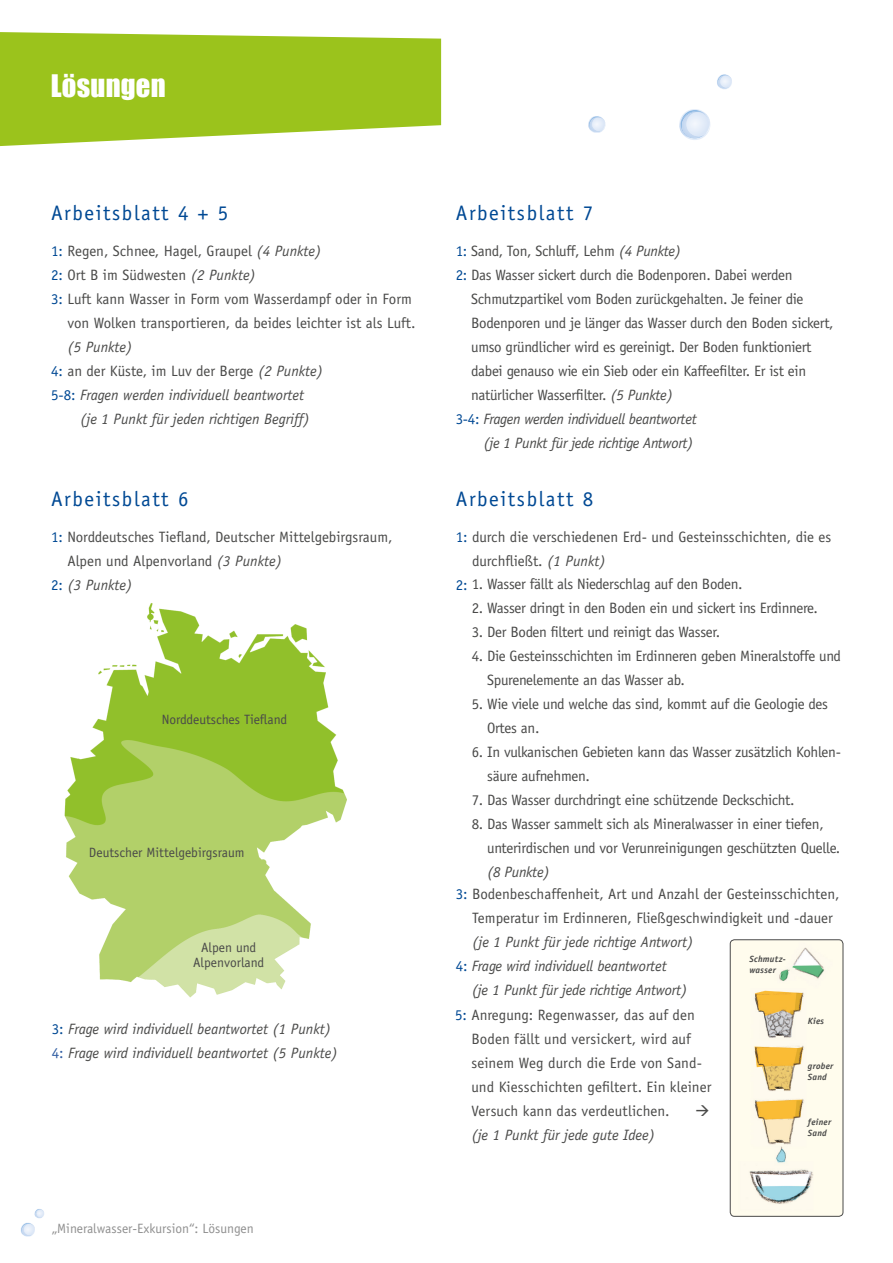
<style>
.page{position:relative;width:893px;height:1263px;background:#fff}
.page>*{position:absolute;margin:0;border:0;box-sizing:border-box;transform-origin:0 0}
.t1{font:28.5px "Impact";letter-spacing:.01em;color:#fff}
.t2{font:21px "Officina Sans";letter-spacing:.075em;color:#004994}
.t3{font:15px/24px "Officina Sans";letter-spacing:-.02em;color:#4a4a49}
.t4{font:15px/24px "Officina Sans";color:#4a4a49}
.t5{font:italic 15px/24px "Officina Sans LT";letter-spacing:-.01em;color:#4a4a49}
.t6{font:15px/24px "Officina Sans";letter-spacing:.005em;color:#4a4a49}
.t7{font:13.5px/15px "Officina Sans";color:#4a4a49;text-align:center}
.t8{font:13.5px "Officina Sans";color:#909090}
.t9{font:italic 700 9px/11.2px "Officina Sans LT";letter-spacing:.025em;color:#4a4a49}
.s1{color:#004994}
.s2{font-family:"Officina Sans LT";font-style:italic}
.s3{font-family:"Officina Sans";font-style:normal;color:#004994}
.s4{font-style:normal;color:#305da2}
</style>
<div class="page">
<svg style="left:21px;top:1209px;width:23px;height:28px"></svg>
<svg style="left:679px;top:109px;width:31px;height:31px"></svg>
<img style="left:685px;top:112px;width:24px;height:24px">
<svg style="left:717px;top:74px;width:15px;height:15px"></svg>
<svg style="left:588px;top:116px;width:18px;height:17px"></svg>
<img style="left:591px;top:118px;width:14px;height:13px">
<svg style="left:0;top:32px;width:441px;height:114px;background:#a6ca37"></svg>
<img style="left:64px;top:603px;width:283px;height:395px">
<img style="left:730px;top:940px;width:113px;height:276px">
<div style="left:730px;top:939px;width:113px;height:278px;border:1px solid #4a4a49;border-radius:4px"></div>
<h1 class="t1" style="left:51px;top:63px;width:116px">Lösungen</h1>
<h2 class="t2" style="left:51px;top:200px;width:179px">Arbeitsblatt 4 + 5</h2>
<p class="t4" style="left:51px;top:239px;width:272px"><span class="s1">1:</span> Regen, Schnee, Hagel, Graupel <span class="s2">(4 Punkte)</span></p>
<p class="t4" style="left:51px;top:263px;width:207px"><span class="s1">2:</span> Ort B im Südwesten <span class="s2">(2 Punkte)</span></p>
<p class="t4" style="left:51px;top:287px;width:362px"><span class="s1">3:</span> Luft kann Wasser in Form vom Wasserdampf oder in Form</p>
<p class="t4" style="left:67px;top:311px;width:350px">von Wolken transportieren, da beides leichter ist als Luft.</p>
<p class="t5" style="left:67px;top:335px;width:67px">(5 Punkte)</p>
<p class="t4" style="left:51px;top:359px;width:274px"><span class="s1">4:</span> an der Küste, im Luv der Berge <span class="s2">(2 Punkte)</span></p>
<p class="t5" style="left:80px;top:383px;width:231px;text-indent:-29px"><span class="s3">5-8:</span> Fragen werden individuell beantwortet (je 1 Punkt für jeden richtigen Begriff)</p>
<h2 class="t2" style="left:51px;top:486px;width:139px">Arbeitsblatt 6</h2>
<p class="t4" style="left:67px;top:525px;width:327px;text-indent:-16px"><span class="s1">1:</span> Norddeutsches Tiefland, Deutscher Mittelgebirgsraum,<br>Alpen und Alpenvorland <span class="s2">(3 Punkte)</span></p>
<p class="t5" style="left:51px;top:573px;width:83px"><span class="s3">2:</span> (3 Punkte)</p>
<p class="t7" style="left:162px;top:712px;width:127px">Norddeutsches Tiefland</p>
<p class="t7" style="left:89px;top:845px;width:157px">Deutscher Mittelgebirgsraum</p>
<p class="t7" style="left:193px;top:940px;width:73px">Alpen und<br>Alpenvorland</p>
<p class="t5" style="left:52px;top:1017px;width:287px"><span class="s3">3:</span> Frage wird individuell beantwortet (1 Punkt)<br><span class="s4">4:</span> Frage wird individuell beantwortet (5 Punkte)</p>
<p class="t8" style="left:52px;top:1220px;width:204px">„Mineralwasser-Exkursion“: Lösungen</p>
<h2 class="t2" style="left:456px;top:200px;width:139px">Arbeitsblatt 7</h2>
<p class="t3" style="left:456px;top:239px;width:227px"><span class="s1">1:</span> Sand, Ton, Schluff, Lehm <span class="s2">(4 Punkte)</span></p>
<p class="t3" style="left:456px;top:263px;width:338px"><span class="s1">2:</span> Das Wasser sickert durch die Bodenporen. Dabei werden</p>
<p class="t3" style="left:471px;top:287px;width:334px">Schmutzpartikel vom Boden zurückgehalten. Je feiner die</p>
<p class="t3" style="left:471px;top:311px;width:364px">Bodenporen und je länger das Wasser durch den Boden sickert,</p>
<p class="t3" style="left:471px;top:335px;width:342px">umso gründlicher wird es gereinigt. Der Boden funktioniert</p>
<p class="t3" style="left:471px;top:359px;width:336px">dabei genauso wie ein Sieb oder ein Kaffeefilter. Er ist ein</p>
<p class="t3" style="left:471px;top:383px;width:203px">natürlicher Wasserfilter. <span class="s2">(5 Punkte)</span></p>
<p class="t5" style="left:456px;top:407px;width:242px;text-align:right"><span class="s3">3-4:</span> Fragen werden individuell beantwortet (je 1 Punkt für jede richtige Antwort)</p>
<h2 class="t2" style="left:456px;top:486px;width:139px">Arbeitsblatt 8</h2>
<p class="t4" style="left:472px;top:525px;width:361px;text-indent:-16px"><span class="s1">1:</span> durch die verschiedenen Erd- und Gesteinsschichten, die es durchfließt. <span class="s2">(1 Punkt)</span></p>
<p class="t3" style="left:456px;top:572px;width:288px"><span class="s1">2:</span> 1. Wasser fällt als Niederschlag auf den Boden.</p>
<p class="t3" style="left:472px;top:596px;width:348px">2. Wasser dringt in den Boden ein und sickert ins Erdinnere.</p>
<p class="t3" style="left:472px;top:620px;width:250px">3. Der Boden filtert und reinigt das Wasser.</p>
<p class="t3" style="left:487px;top:644px;width:355px;text-indent:-15px">4. Die Gesteinsschichten im Erdinneren geben Mineralstoffe und<br>Spurenelemente an das Wasser ab.</p>
<p class="t3" style="left:487px;top:692px;width:342px;text-indent:-15px">5. Wie viele und welche das sind, kommt auf die Geologie des<br>Ortes an.</p>
<p class="t3" style="left:487px;top:740px;width:355px;text-indent:-15px">6. In vulkanischen Gebieten kann das Wasser zusätzlich Kohlen&shy;säure aufnehmen.</p>
<p class="t3" style="left:472px;top:788px;width:324px">7. Das Wasser durchdringt eine schützende Deckschicht.</p>
<p class="t3" style="left:487px;top:812px;width:355px;text-indent:-15px">8. Das Wasser sammelt sich als Mineralwasser in einer tiefen, unterirdischen und vor Verunreinigungen geschützten Quelle.</p>
<p class="t5" style="left:487px;top:860px;width:64px">(8 Punkte)</p>
<p class="t4" style="left:472px;top:882px;width:369px;text-indent:-16px"><span class="s1">3:</span> Bodenbeschaffenheit, Art und Anzahl der Gesteinsschichten,<br>Temperatur im Erdinneren, Fließgeschwindigkeit und -dauer</p>
<p class="t5" style="left:456px;top:930px;width:239px;text-indent:16px">(je 1 Punkt für jede richtige Antwort)<br><span class="s3">4:</span> Frage wird individuell beantwortet</p>
<p class="t5" style="left:472px;top:978px;width:217px">(je 1 Punkt für jede richtige Antwort)</p>
<p class="t6" style="left:471px;top:1003px;width:242px;text-indent:-16px"><span class="s1">5:</span> Anregung: Regenwasser, das auf den Boden fällt und versickert, wird auf seinem Weg durch die Erde von Sand&shy;und Kiesschichten gefiltert. Ein kleiner Versuch kann das verdeutlichen.</p>
<p class="t5" style="left:471px;top:1123px;width:185px">(je 1 Punkt für jede gute Idee)</p>
<p class="t9" style="left:749px;top:953px;width:38px">Schmutz&shy;wasser</p>
<p class="t9" style="left:808px;top:1015px;width:18px">Kies</p>
<p class="t9" style="left:808px;top:1060px;width:27px">grober<br>Sand</p>
<p class="t9" style="left:808px;top:1116px;width:25px">feiner<br>Sand</p>
</div>
